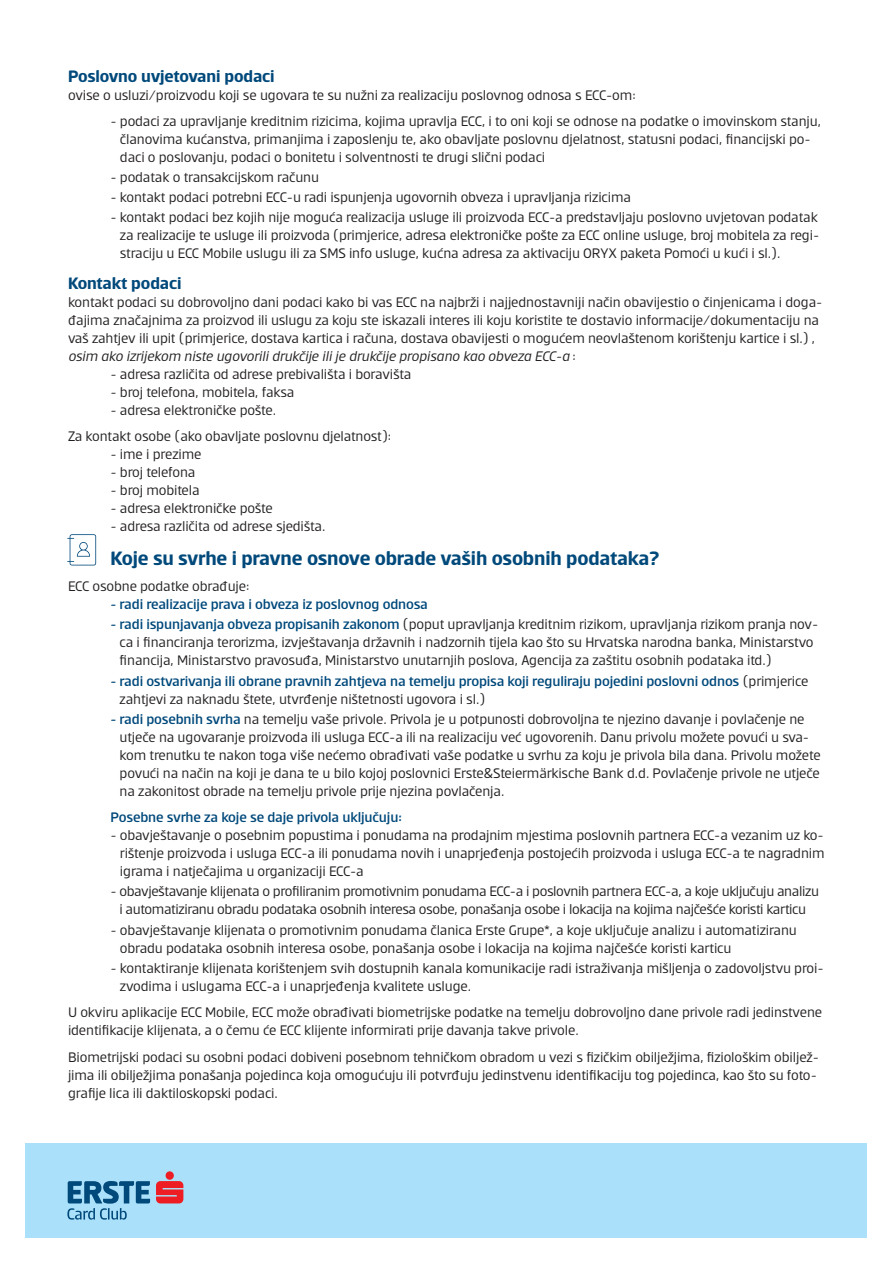
<style>
.page{position:relative;width:893px;height:1263px;background:#fff}
.page>*{position:absolute;margin:0;border:0;box-sizing:border-box;transform-origin:0 0}
.t1{font:700 21px "Erste";letter-spacing:-.015em;color:#00497b}
.t2{font:700 18px "Erste";letter-spacing:-.01em;color:#00497b}
.t3{font:15px/18px "Erste";letter-spacing:-.01em;color:#231f20}
.t4{font:500 15px/18px "Erste";letter-spacing:-.01em;color:#00497b}
.s1{font-style:italic}
.s2{font-weight:500;color:#00497b}
.s3{font-weight:400;color:#231f20}
</style>
<div class="page">
<div style="left:26px;top:1143px;width:841px;height:95px;background:#aae0f9"></div>
<svg style="left:67px;top:1181px;width:83px;height:38px"></svg>
<svg style="left:156px;top:1171px;width:27px;height:32px"></svg>
<svg style="left:67px;top:534px;width:29px;height:31px"></svg>
<p class="t2" style="left:68px;top:67px;width:208px">Poslovno uvjetovani podaci</p>
<p class="t3" style="left:68px;top:85px;width:569px">ovise o usluzi/proizvodu koji se ugovara te su nužni za realizaciju poslovnog odnosa s ECC-om:</p>
<p class="t3" style="left:120px;top:112px;width:703px;text-indent:-9px">- podaci za upravljanje kreditnim rizicima, kojima upravlja ECC, i to oni koji se odnose na podatke o imovinskom stanju, članovima kućanstva, primanjima i zaposlenju te, ako obavljate poslovnu djelatnost, statusni podaci, financijski po&shy;daci o poslovanju, podaci o bonitetu i solventnosti te drugi slični podaci</p>
<p class="t3" style="left:111px;top:168px;width:210px">- podatak o transakcijskom računu</p>
<p class="t3" style="left:111px;top:188px;width:522px">- kontakt podaci potrebni ECC-u radi ispunjenja ugovornih obveza i upravljanja rizicima</p>
<p class="t3" style="left:120px;top:208px;width:701px;text-align:justify;text-indent:-9px">- kontakt podaci bez kojih nije moguća realizacija usluge ili proizvoda ECC-a predstavljaju poslovno uvjetovan podatak za realizacije te usluge ili proizvoda (primjerice, adresa elektroničke pošte za ECC online usluge, broj mobitela za regi&shy;straciju u ECC Mobile uslugu ili za SMS info usluge, kućna adresa za aktivaciju ORYX paketa Pomoći u kući i sl.).</p>
<p class="t2" style="left:68px;top:274px;width:115px">Kontakt podaci</p>
<p class="t3" style="left:68px;top:292px;width:756px">kontakt podaci su dobrovoljno dani podaci kako bi vas ECC na najbrži i najjednostavniji način obavijestio o činjenicama i doga&shy;đajima značajnima za proizvod ili uslugu za koju ste iskazali interes ili koju koristite te dostavio informacije/dokumentaciju na vaš zahtjev ili upit (primjerice, dostava kartica i računa, dostava obavijesti o mogućem neovlaštenom korištenju kartice i sl.) , <span class="s1">osim ako izrijekom niste ugovorili drukčije ili je drukčije propisano kao obveza ECC-a</span> :</p>
<p class="t3" style="left:111px;top:364px;width:302px">- adresa različita od adrese prebivališta i boravišta</p>
<p class="t3" style="left:111px;top:382px;width:185px">- broj telefona, mobitela, faksa</p>
<p class="t3" style="left:68px;top:396px;width:325px;line-height:26.5px;text-indent:43px">- adresa elektroničke pošte.<br>Za kontakt osobe (ako obavljate poslovnu djelatnost):</p>
<p class="t3" style="left:111px;top:445px;width:92px">- ime i prezime</p>
<p class="t3" style="left:111px;top:463px;width:87px">- broj telefona</p>
<p class="t3" style="left:111px;top:481px;width:91px">- broj mobitela</p>
<p class="t3" style="left:111px;top:499px;width:164px">- adresa elektroničke pošte</p>
<p class="t3" style="left:111px;top:517px;width:216px">- adresa različita od adrese sjedišta.</p>
<h1 class="t1" style="left:111px;top:547px;width:550px">Koje su svrhe i pravne osnove obrade vaših osobnih podataka?</h1>
<p class="t3" style="left:68px;top:577px;width:183px">ECC osobne podatke obrađuje:</p>
<p class="t4" style="left:111px;top:595px;width:319px">- radi realizacije prava i obveza iz poslovnog odnosa</p>
<p class="t3" style="left:120px;top:615px;width:700px;text-indent:-9px"><span class="s2">- radi ispunjavanja obveza propisanih zakonom</span> (poput upravljanja kreditnim rizikom, upravljanja rizikom pranja nov&shy;ca i financiranja terorizma, izvještavanja državnih i nadzornih tijela kao što su Hrvatska narodna banka, Ministarstvo financija, Ministarstvo pravosuđa, Ministarstvo unutarnjih poslova, Agencija za zaštitu osobnih podataka itd.)</p>
<p class="t4" style="left:120px;top:671px;width:690px;text-indent:-9px">- radi ostvarivanja ili obrane pravnih zahtjeva na temelju propisa koji reguliraju pojedini poslovni odnos <span class="s3">(primjerice zahtjevi za naknadu štete, utvrđenje ništetnosti ugovora i sl.)</span></p>
<p class="t3" style="left:120px;top:710px;width:702px;text-indent:-9px"><span class="s2">- radi posebnih svrha</span> na temelju vaše privole. Privola je u potpunosti dobrovoljna te njezino davanje i povlačenje ne utječe na ugovaranje proizvoda ili usluga ECC-a ili na realizaciju već ugovorenih. Danu privolu možete povući u sva&shy;kom trenutku te nakon toga više nećemo obrađivati vaše podatke u svrhu za koju je privola bila dana. Privolu možete povući na način na koji je dana te u bilo kojoj poslovnici Erste&amp;Steiermärkische Bank d.d. Povlačenje privole ne utječe na zakonitost obrade na temelju privole prije njezina povlačenja.</p>
<p class="t4" style="left:111px;top:808px;width:293px">Posebne svrhe za koje se daje privola uključuju:</p>
<p class="t3" style="left:120px;top:826px;width:706px;text-align:justify;text-indent:-9px">- obavještavanje o posebnim popustima i ponudama na prodajnim mjestima poslovnih partnera ECC-a vezanim uz ko&shy;rištenje proizvoda i usluga ECC-a ili ponudama novih i unaprjeđenja postojećih proizvoda i usluga ECC-a te nagradnim igrama i natječajima u organizaciji ECC-a</p>
<p class="t3" style="left:111px;top:882px;width:710px;text-align:center">- obavještavanje klijenata o profiliranim promotivnim ponudama ECC-a i poslovnih partnera ECC-a, a koje uključuju analizu i automatiziranu obradu podataka osobnih interesa osobe, ponašanja osobe i lokacija na kojima najčešće koristi karticu</p>
<p class="t3" style="left:120px;top:920px;width:678px;text-indent:-9px">- obavještavanje klijenata o promotivnim ponudama članica Erste Grupe*, a koje uključuje analizu i automatiziranu obradu podataka osobnih interesa osobe, ponašanja osobe i lokacija na kojima najčešće koristi karticu</p>
<p class="t3" style="left:120px;top:958px;width:705px;text-indent:-9px">- kontaktiranje klijenata korištenjem svih dostupnih kanala komunikacije radi istraživanja mišljenja o zadovoljstvu proi&shy;zvodima i uslugama ECC-a i unaprjeđenja kvalitete usluge.</p>
<p class="t3" style="left:68px;top:1003px;width:756px">U okviru aplikacije ECC Mobile, ECC može obrađivati biometrijske podatke na temelju dobrovoljno dane privole radi jedinstvene identifikacije klijenata, a o čemu će ECC klijente informirati prije davanja takve privole.</p>
<p class="t3" style="left:68px;top:1047px;width:752px">Biometrijski podaci su osobni podaci dobiveni posebnom tehničkom obradom u vezi s fizičkim obilježjima, fiziološkim obiljež&shy;jima ili obilježjima ponašanja pojedinca koja omogućuju ili potvrđuju jedinstvenu identifikaciju tog pojedinca, kao što su foto&shy;grafije lica ili daktiloskopski podaci.</p>
</div>
